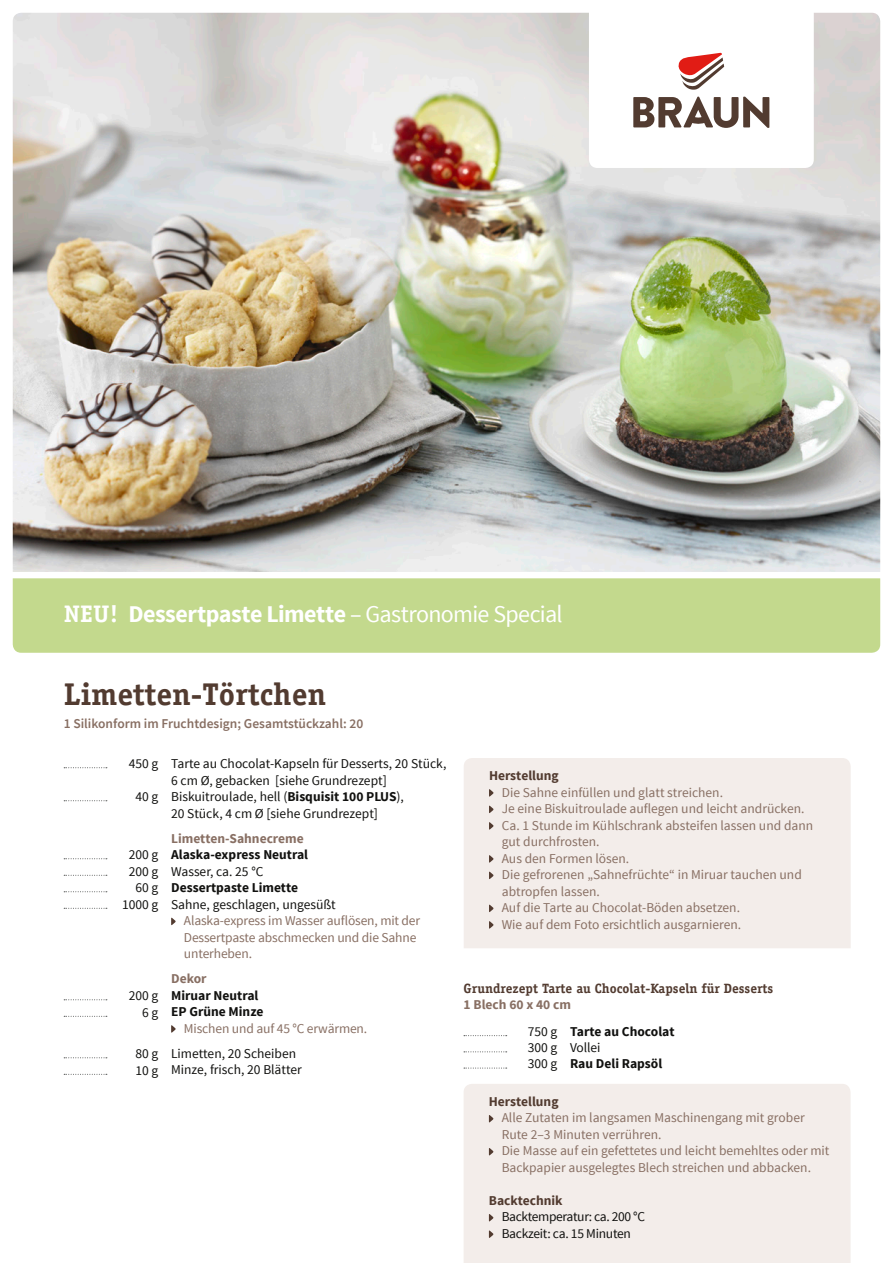
<style>
.page{position:relative;width:893px;height:1263px;background:#fff}
.page>*{position:absolute;margin:0;border:0;box-sizing:border-box;transform-origin:0 0}
.Headline_Rezept_21_2{font:700 31.5px "Officina Serif";color:#523b30}
.Zusatzinfo_Titel_16{font:700 24px "Source Sans Pro";letter-spacing:-.02em;color:#fff}
.t1{font:13.5px/16.5px "Source Sans Pro";color:#886f63}
.t2{font:13.5px/16.5px "Source Sans Pro";color:#11110f}
.t3{font:700 13.5px/16.5px "Source Sans Pro";color:#11110f}
.Headline_Rezept_21_2-2{font:700 13.5px/16.5px "Officina Serif";color:#523b30}
.Subhead_Rezept_9_15{font:600 13.5px "Source Sans Pro";color:#886f63}
.t4{font:13.5px/16.5px "Source Sans Pro";letter-spacing:-.025em;color:#11110f}
.t5{font:700 13.5px "Source Sans Pro";color:#523b30}
.t6{font:700 13.5px "Source Sans Pro";color:#886f63}
.s1{font-family:"Officina Serif"}
.s2{font-weight:400}
.s3{font-weight:700}
.s4{font-family:"Source Sans Pro";color:#886f63}
</style>
<div class="page">
<div style="left:464px;top:758px;width:387px;height:190px;background:#f3edea"></div>
<div style="left:13px;top:578px;width:867px;height:75px;background:#c3d98d"></div>
<div style="left:464px;top:1084px;width:387px;height:179px;background:#f3edea"></div>
<svg style="left:464px;top:1035px;width:43px;height:1px"></svg>
<svg style="left:464px;top:1051px;width:43px;height:1px"></svg>
<svg style="left:464px;top:1068px;width:43px;height:1px"></svg>
<svg style="left:489px;top:1114px;width:5px;height:9px"></svg>
<svg style="left:489px;top:1147px;width:5px;height:9px"></svg>
<svg style="left:489px;top:1213px;width:5px;height:9px"></svg>
<svg style="left:489px;top:1230px;width:5px;height:8px"></svg>
<img style="left:13px;top:13px;width:867px;height:559px">
<svg style="left:64px;top:767px;width:43px;height:1px"></svg>
<svg style="left:64px;top:800px;width:43px;height:1px"></svg>
<svg style="left:64px;top:858px;width:43px;height:1px"></svg>
<svg style="left:64px;top:875px;width:43px;height:1px"></svg>
<svg style="left:64px;top:891px;width:43px;height:1px"></svg>
<svg style="left:64px;top:908px;width:43px;height:1px"></svg>
<svg style="left:64px;top:999px;width:43px;height:1px"></svg>
<svg style="left:64px;top:1016px;width:43px;height:1px"></svg>
<svg style="left:64px;top:1057px;width:43px;height:1px"></svg>
<svg style="left:64px;top:1074px;width:43px;height:1px"></svg>
<svg style="left:171px;top:917px;width:5px;height:9px"></svg>
<svg style="left:171px;top:1025px;width:5px;height:8px"></svg>
<svg style="left:489px;top:788px;width:5px;height:9px"></svg>
<svg style="left:489px;top:805px;width:5px;height:9px"></svg>
<svg style="left:489px;top:821px;width:5px;height:9px"></svg>
<svg style="left:489px;top:854px;width:5px;height:9px"></svg>
<svg style="left:489px;top:871px;width:5px;height:9px"></svg>
<svg style="left:489px;top:904px;width:5px;height:9px"></svg>
<svg style="left:489px;top:920px;width:5px;height:9px"></svg>
<svg style="left:589px;top:13px;width:225px;height:155px"></svg>
<p class="Zusatzinfo_Titel_16" style="left:64px;top:599px;width:500px"><span class="s1">NEU!</span> Dessertpaste Limette <span class="s2">– Gastronomie Special</span></p>
<p class="Headline_Rezept_21_2" style="left:64px;top:675px;width:264px">Limetten-Törtchen</p>
<p class="Subhead_Rezept_9_15" style="left:64px;top:714px;width:301px">1 Silikonform im Fruchtdesign; Gesamtstückzahl: 20</p>
<p class="t2" style="left:129px;top:756px;width:31px">450 g</p>
<p class="t2" style="left:135px;top:789px;width:24px">40 g</p>
<p class="t2" style="left:171px;top:756px;width:277px">Tarte au Chocolat-Kapseln für Desserts, 20 Stück,<br>6 cm Ø, gebacken [siehe Grundrezept]</p>
<p class="t2" style="left:171px;top:789px;width:234px">Biskuitroulade, hell (<span class="s3">Bisquisit 100 PLUS</span>),<br>20 Stück, 4 cm Ø [siehe Grundrezept]</p>
<p class="t6" style="left:171px;top:829px;width:134px">Limetten-Sahnecreme</p>
<p class="t3" style="left:171px;top:847px;width:139px">Alaska-express Neutral</p>
<p class="t3" style="left:171px;top:863px;width:128px"><span class="s2">Wasser, ca. 25 °C<br></span>Dessertpaste Limette</p>
<p class="t2" style="left:171px;top:896px;width:166px">Sahne, geschlagen, ungesüßt</p>
<p class="t1" style="left:184px;top:913px;width:238px">Alaska-express im Wasser auflösen, mit der<br>Dessertpaste abschmecken und die Sahne unterheben.</p>
<p class="t6" style="left:171px;top:970px;width:37px">Dekor</p>
<p class="t3" style="left:171px;top:987px;width:89px">Miruar Neutral</p>
<p class="t3" style="left:171px;top:1004px;width:94px">EP Grüne Minze</p>
<p class="t1" style="left:184px;top:1020px;width:185px">Mischen und auf 45 °C erwärmen.</p>
<p class="t2" style="left:171px;top:1045px;width:127px">Limetten, 20 Scheiben</p>
<p class="t2" style="left:171px;top:1062px;width:132px">Minze, frisch, 20 Blätter</p>
<p class="t2" style="left:129px;top:847px;width:31px">200 g</p>
<p class="t2" style="left:129px;top:863px;width:31px">200 g</p>
<p class="t2" style="left:135px;top:880px;width:24px">60 g</p>
<p class="t2" style="left:122px;top:896px;width:38px">1000 g</p>
<p class="t2" style="left:129px;top:988px;width:31px;text-align:right">200 g<br>6 g</p>
<p class="t2" style="left:135px;top:1046px;width:24px">80 g<br>10 g</p>
<p class="t5" style="left:489px;top:767px;width:71px">Herstellung</p>
<p class="t1" style="left:502px;top:784px;width:223px">Die Sahne einfüllen und glatt streichen.</p>
<p class="t1" style="left:502px;top:801px;width:304px">Je eine Biskuitroulade auflegen und leicht andrücken.</p>
<p class="t1" style="left:502px;top:817px;width:313px">Ca. 1 Stunde im Kühlschrank absteifen lassen und dann gut durchfrosten.</p>
<p class="t1" style="left:502px;top:850px;width:129px">Aus den Formen lösen.</p>
<p class="t1" style="left:502px;top:867px;width:302px">Die gefrorenen „Sahnefrüchte“ in Miruar tauchen und abtropfen lassen.</p>
<p class="t1" style="left:502px;top:900px;width:240px">Auf die Tarte au Chocolat-Böden absetzen.</p>
<p class="t1" style="left:502px;top:916px;width:241px">Wie auf dem Foto ersichtlich ausgarnieren.</p>
<p class="Headline_Rezept_21_2-2" style="left:464px;top:980px;width:311px">Grundrezept Tarte au Chocolat-Kapseln für Desserts<br><span class="s4">1 Blech 60 x 40 cm</span></p>
<p class="t2" style="left:528px;top:1023px;width:31px">750 g</p>
<p class="t2" style="left:528px;top:1040px;width:31px">300 g</p>
<p class="t2" style="left:528px;top:1056px;width:31px">300 g</p>
<p class="t3" style="left:570px;top:1024px;width:106px">Tarte au Chocolat</p>
<p class="t2" style="left:570px;top:1040px;width:32px">Vollei</p>
<p class="t3" style="left:570px;top:1056px;width:94px">Rau Deli Rapsöl</p>
<p class="t5" style="left:489px;top:1093px;width:71px">Herstellung</p>
<p class="t1" style="left:502px;top:1110px;width:305px">Alle Zutaten im langsamen Maschinengang mit grober<br>Rute 2–3 Minuten verrühren.</p>
<p class="t1" style="left:502px;top:1143px;width:329px">Die Masse auf ein gefettetes und leicht bemehltes oder mit<br>Backpapier ausgelegtes Blech streichen und abbacken.</p>
<p class="t5" style="left:489px;top:1192px;width:75px">Backtechnik</p>
<p class="t4" style="left:502px;top:1209px;width:145px">Backtemperatur: ca. 200 °C<br>Backzeit: ca. 15 Minuten</p>
</div>
